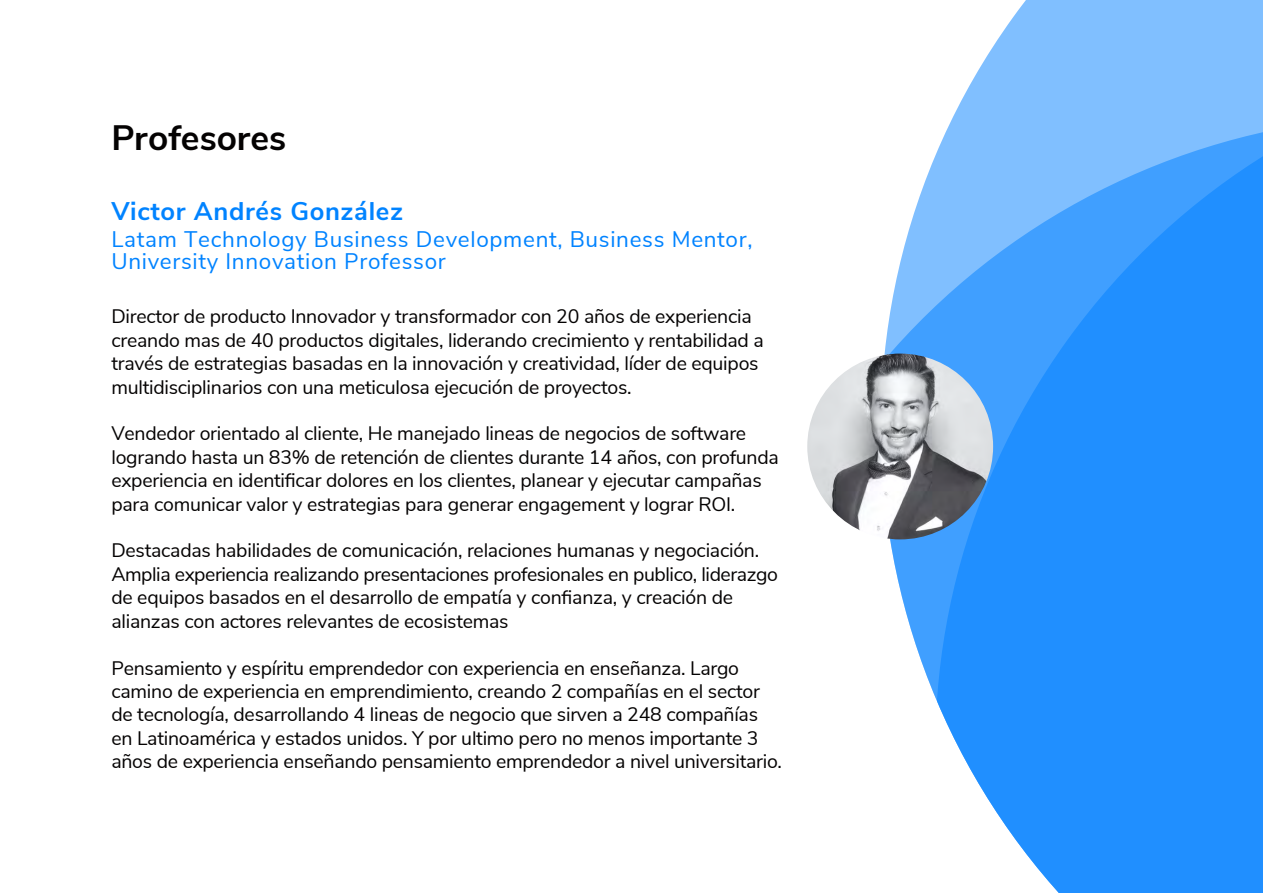
<style>
.page{position:relative;width:1263px;height:893px;background:#fff}
.page>*{position:absolute;margin:0;border:0;box-sizing:border-box;transform-origin:0 0}
.t1{font:700 35.25px "Nunito Sans";color:#040202}
.t2{font:700 25.5px "Nunito Sans";letter-spacing:.025em;color:#0083ff}
.t3{font:22.5px/22.5px "Nunito Sans";letter-spacing:.03em;color:#0083ff}
.t4{font:19.5px/23.4px "Nunito Sans";letter-spacing:-.015em;color:#040202}
</style>
<div class="page">
<svg style="left:881px;top:0;width:382px;height:893px;background:#56aafe"></svg>
<img style="left:807px;top:354px;width:186px;height:185px;border-radius:93px">
<h1 class="t1" style="left:111px;top:111px;width:176px">Profesores</h1>
<h2 class="t2" style="left:111px;top:192px;width:293px">Victor Andrés González</h2>
<p class="t3" style="left:111px;top:226px;width:643px">Latam Technology Business Development, Business Mentor,<br>University Innovation Professor</p>
<p class="t4" style="left:111px;top:304px;width:654px">Director de producto Innovador y transformador con 20 años de experiencia creando mas de 40 productos digitales, liderando crecimiento y rentabilidad a través de estrategias basadas en la innovación y creatividad, líder de equipos multidisciplinarios con una meticulosa ejecución de proyectos.</p>
<p class="t4" style="left:111px;top:421px;width:669px">Vendedor orientado al cliente, He manejado lineas de negocios de software logrando hasta un 83% de retención de clientes durante 14 años, con profunda experiencia en identificar dolores en los clientes, planear y ejecutar campañas para comunicar valor y estrategias para generar engagement y lograr ROI.</p>
<p class="t4" style="left:111px;top:538px;width:668px">Destacadas habilidades de comunicación, relaciones humanas y negociación.<br>Amplia experiencia realizando presentaciones profesionales en publico, liderazgo de equipos basados en el desarrollo de empatía y confianza, y creación de alianzas con actores relevantes de ecosistemas</p>
<p class="t4" style="left:111px;top:655px;width:672px">Pensamiento y espíritu emprendedor con experiencia en enseñanza. Largo camino de experiencia en emprendimiento, creando 2 compañías en el sector de tecnología, desarrollando 4 lineas de negocio que sirven a 248 compañías en Latinoamérica y estados unidos. Y por ultimo pero no menos importante 3 años de experiencia enseñando pensamiento emprendedor a nivel universitario.</p>
</div>
